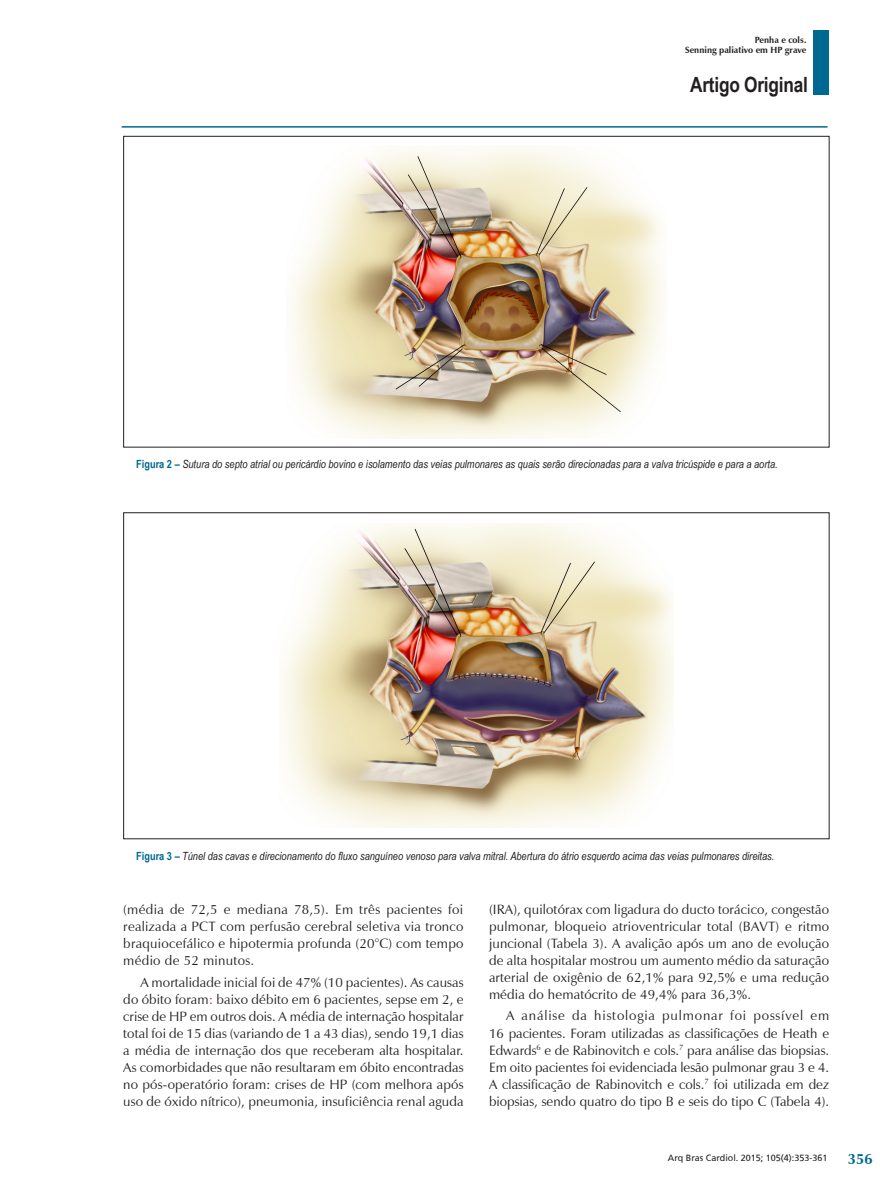
<style>
.page{position:relative;width:893px;height:1191px;background:#fff}
.page>*{position:absolute;margin:0;border:0;box-sizing:border-box;transform-origin:0 0}
.t1{font:700 21px "Arial Narrow";letter-spacing:-.01em;color:#231f20}
.t2{font:700 15px "Zapf Humanist 601 BT";color:#006991}
._01-TEXTO_BASICO{font:13.5px/17.1px "Zapf Humanist 601 BT";letter-spacing:.01em;color:#231f20;text-align:justify}
._06_-_LEGENDA_FIGURA{font:italic 11.25px "Arial Narrow";color:#231f20}
.t3{font:700 9px/10.8px "Zapf Humanist 601 BT";color:#231f20;text-align:right}
.t4{font:9px "Frutiger";color:#231f20}
.s1{font-weight:700;font-style:normal;color:#006991}
.s2{color:#cd0d45}
</style>
<div class="page">
<hr style="left:122px;top:126px;width:705px;height:2px;background:#006991">
<div style="left:813px;top:30px;width:16px;height:64px;background:#006991"></div>
<img style="left:291px;top:146px;width:374px;height:292px">
<img style="left:281px;top:523px;width:392px;height:305px">
<p class="t3" style="left:685px;top:34px;width:123px">Penha e cols.<br>Senning paliativo em HP grave</p>
<h1 class="t1" style="left:690px;top:69px;width:119px">Artigo Original</h1>
<p class="_06_-_LEGENDA_FIGURA" style="left:136px;top:457px;width:643px"><span class="s1">Figura 2 –</span> Sutura do septo atrial ou pericárdio bovino e isolamento das veias pulmonares as quais serão direcionadas para a valva tricúspide e para a aorta.</p>
<p class="_06_-_LEGENDA_FIGURA" style="left:136px;top:848px;width:640px"><span class="s1">Figura 3 –</span> Túnel das cavas e direcionamento do fluxo sanguíneo venoso para valva mitral. Abertura do átrio esquerdo acima das veias pulmonares direitas.</p>
<p class="_01-TEXTO_BASICO" style="left:123px;top:901px;width:342px">(média de 72,5 e mediana 78,5). Em três pacientes foi realizada a PCT com perfusão cerebral seletiva via tronco braquiocefálico e hipotermia profunda (20°C) com tempo médio de 52 minutos.</p>
<p class="_01-TEXTO_BASICO" style="left:123px;top:973px;width:342px;text-indent:17px">A mortalidade inicial foi de 47% (10 pacientes). As causas do óbito foram<span class="s2">:</span> baixo débito em 6 pacientes, sepse em 2, e crise de HP em outros dois. A média de internação hospitalar total foi de 15 dias (variando de 1 a 43 dias), sendo 19,1 dias a média de internação dos que receberam alta hospitalar.<br>As comorbidades que não resultaram em óbito encontradas no pós-operatório foram: crises de HP (com melhora após uso de óxido nítrico), pneumonia, insuficiência renal aguda</p>
<p class="_01-TEXTO_BASICO" style="left:489px;top:900px;width:342px">(IRA), quilotórax com ligadura do ducto torácico, congestão pulmonar, bloqueio atrioventricular total (BAVT) e ritmo juncional (Tabela 3). A avalição após um ano de evolução de alta hospitalar mostrou um aumento médio da saturação arterial de oxigênio de 62,1% para 92,5% e uma redução média do hematócrito de 49,4% para 36,3%.</p>
<p class="_01-TEXTO_BASICO" style="left:489px;top:1007px;width:342px;text-indent:17px">A análise da histologia pulmonar foi possível em 16 pacientes. Foram utilizadas as classificações de Heath e Edwards<sup>6</sup> e de Rabinovitch e cols.<sup>7</sup> para análise das biopsias.<br>Em oito pacientes foi evidenciada lesão pulmonar grau 3 e 4.<br>A classificação de Rabinovitch e cols.<sup>7</sup> foi utilizada em dez biopsias, sendo quatro do tipo B e seis do tipo C (Tabela 4).</p>
<p class="t4" style="left:668px;top:1153px;width:161px">Arq Bras Cardiol. 2015; 105(4):353-361</p>
<p class="t2" style="left:848px;top:1149px;width:26px">356</p>
</div>
